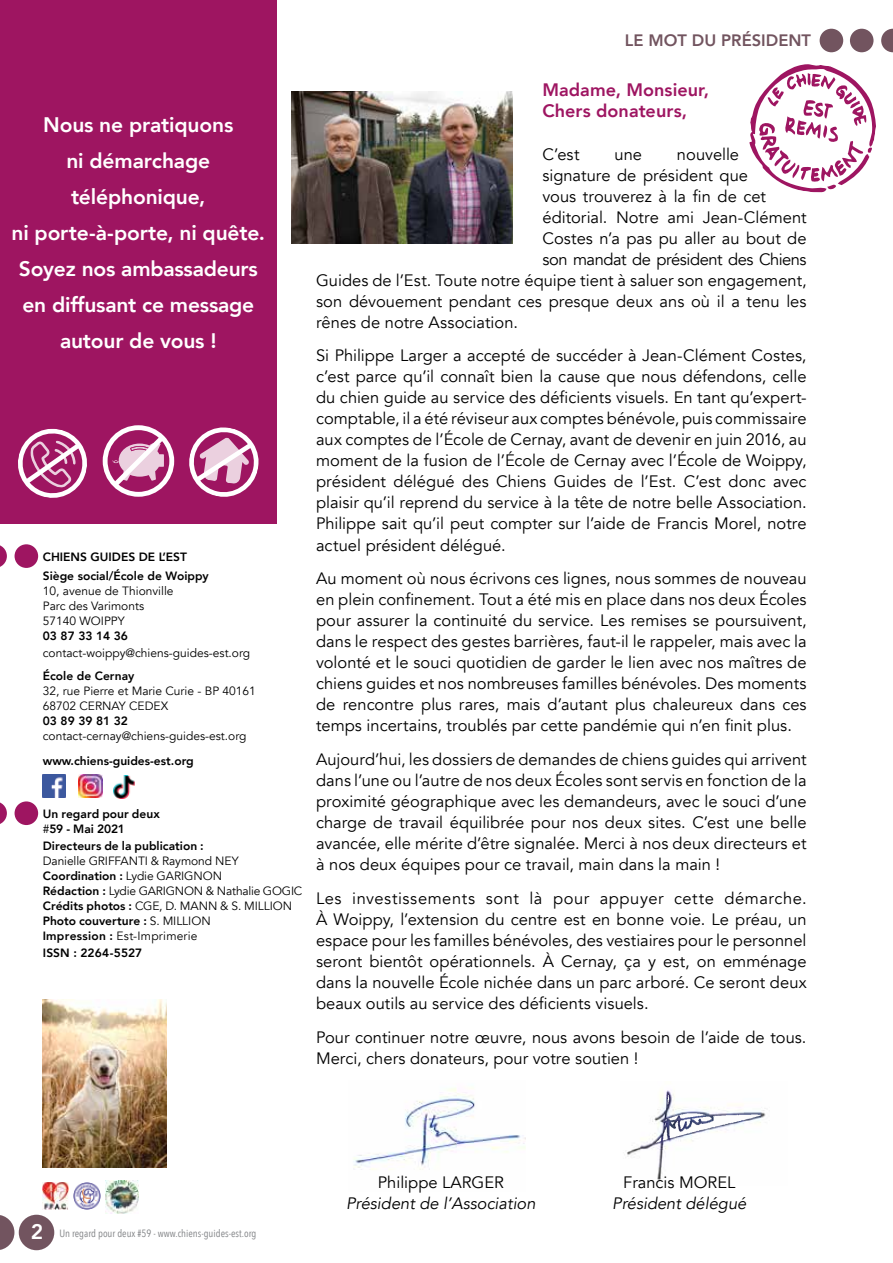
<style>
.page{position:relative;width:893px;height:1263px;background:#fff}
.page>*{position:absolute;margin:0;border:0;box-sizing:border-box;transform-origin:0 0}
.t1{font:800 21px/36px "Avenir";letter-spacing:-.01em;color:#fff;text-align:center}
.t2{font:800 18px/21px "Avenir";letter-spacing:.005em;color:#9e1561}
.t3{font:16.5px/21px "Avenir";color:#000;text-align:justify}
.t4{font:italic 16.5px "Avenir";color:#000}
.t5{font:16.5px "Avenir";letter-spacing:-.025em;color:#000}
.t6{font:800 16.5px "Avenir";color:#72545f}
.t7{font:12px/15px "Avenir";color:#000}
.t8{font:800 12px/19.2px "Avenir";color:#000}
.t9{font:10.5px "Avenir Next Condensed";color:#808285}
.s1{font-weight:400}
.s2{font-weight:800}
.s3{font-family:"Avenir";font-weight:800;font-size:21px;color:#fff}
</style>
<div class="page">
<img style="left:627px;top:1090px;width:139px;height:91px">
<img style="left:656px;top:1095px;width:104px;height:47px">
<img style="left:353px;top:1088px;width:173px;height:82px">
<svg style="left:881px;top:29px;width:12px;height:23px"></svg>
<div style="left:15px;top:801px;width:23px;height:24px;background:#9e1561;border-radius:50%"></div>
<div style="left:15px;top:544px;width:23px;height:24px;background:#9e1561;border-radius:50%"></div>
<div style="left:850px;top:29px;width:23px;height:23px;background:#72545f;border-radius:50%"></div>
<svg style="left:0;top:802px;width:7px;height:22px"></svg>
<svg style="left:0;top:545px;width:7px;height:22px"></svg>
<div style="left:19px;top:1215px;width:35px;height:35px;background:#72545f;border-radius:50%"></div>
<svg style="left:0;top:1215px;width:14px;height:35px"></svg>
<div style="left:820px;top:29px;width:23px;height:23px;background:#72545f;border-radius:50%"></div>
<img style="left:43px;top:774px;width:23px;height:23px">
<img style="left:79px;top:774px;width:23px;height:23px">
<img style="left:106px;top:1180px;width:33px;height:33px">
<img style="left:42px;top:1182px;width:27px;height:27px">
<img style="left:74px;top:1182px;width:26px;height:27px">
<div style="left:0;top:0;width:277px;height:523px;background:#9e1561"></div>
<svg style="left:189px;top:427px;width:70px;height:70px"></svg>
<svg style="left:18px;top:428px;width:69px;height:70px"></svg>
<svg style="left:749px;top:64px;width:127px;height:129px"></svg>
<img style="left:114px;top:775px;width:21px;height:23px">
<img style="left:42px;top:1000px;width:124px;height:168px">
<svg style="left:103px;top:425px;width:71px;height:72px"></svg>
<img style="left:291px;top:91px;width:222px;height:152px">
<p class="t6" style="left:625px;top:27px;width:138px">Le mot dU Président</p>
<p class="t1" style="left:12px;top:107px;width:255px">Nous ne pratiquons<br>ni démarchage téléphonique,<br>ni porte-à-porte, ni quête.<br>Soyez nos ambassadeurs en diffusant ce message autour de vous !</p>
<p class="t8" style="left:43px;top:547px;width:168px">CHIENS GUIDES DE L’EST<br>Siège social/école de Woippy</p>
<p class="t7" style="left:43px;top:584px;width:132px">10, avenue de Thionville<br>Parc des Varimonts<br>57140 WOIPPY</p>
<p class="t8" style="left:43px;top:626px;width:87px">03 87 33 14 36</p>
<p class="t7" style="left:43px;top:645px;width:209px">contact-woippy@chiens-guides-est.org</p>
<p class="t8" style="left:43px;top:666px;width:93px">école de Cernay</p>
<p class="t7" style="left:43px;top:684px;width:215px">32, rue Pierre et Marie Curie - BP 40161<br>68702 CERNAY CEDEX</p>
<p class="t8" style="left:43px;top:711px;width:87px">03 89 39 81 32</p>
<p class="t7" style="left:43px;top:729px;width:205px">contact-cernay@chiens-guides-est.org</p>
<p class="t8" style="left:43px;top:751px;width:152px">www.chiens-guides-est.org</p>
<p class="t8" style="left:43px;top:806px;width:118px;line-height:15px">Un regard pour deux <span class="s1">#</span>59 - Mai 2021</p>
<p class="t8" style="left:43px;top:836px;width:163px">Directeurs de la publication :</p>
<p class="t7" style="left:43px;top:854px;width:261px">Danielle GRIFFANTI &amp; Raymond NEY <span class="s2">Coordination :</span> Lydie GARIGNON<br><span class="s2">Rédaction :</span> Lydie GARIGNON &amp; Nathalie GOGIC <span class="s2">Crédits photos :</span> CGE, D. MANN &amp; S. MILLION <span class="s2">Photo couverture :</span> S. MILLION<br><span class="s2">Impression :</span> Est-Imprimerie</p>
<p class="t8" style="left:43px;top:943px;width:101px">ISSN : 2264-5527</p>
<p class="t2" style="left:542px;top:80px;width:168px">Madame, Monsieur,<br>Chers donateurs,</p>
<p class="t3" style="left:542px;top:144px;width:39px">C’est</p>
<p class="t3" style="left:614px;top:144px;width:29px">une</p>
<p class="t3" style="left:677px;top:144px;width:64px">nouvelle</p>
<p class="t3" style="left:542px;top:165px;width:207px">signature de président que</p>
<p class="t3" style="left:542px;top:186px;width:225px">vous trouverez à la fin de cet</p>
<p class="t3" style="left:542px;top:207px;width:266px">éditorial. Notre ami Jean-Clément</p>
<p class="t3" style="left:542px;top:228px;width:266px">Costes n’a pas pu aller au bout de</p>
<p class="t5" style="left:542px;top:249px;width:266px">son mandat de président des Chiens</p>
<p class="t3" style="left:316px;top:270px;width:492px">Guides de l’Est. Toute notre équipe tient à saluer son engagement,</p>
<p class="t3" style="left:316px;top:291px;width:492px">son dévouement pendant ces presque deux ans où il a tenu les</p>
<p class="t3" style="left:316px;top:312px;width:203px">rênes de notre association.</p>
<p class="t3" style="left:316px;top:346px;width:492px">Si Philippe Larger a accepté de succéder à Jean-Clément Costes, c’est parce qu’il connaît bien la cause que nous défendons, celle du chien guide au service des déficients visuels. En tant qu’expert&shy;comptable, il a été réviseur aux comptes bénévole, puis commissaire aux comptes de l’École de Cernay, avant de devenir en juin 2016, au moment de la fusion de l’École de Cernay avec l’École de Woippy, président délégué des Chiens Guides de l’Est. C’est donc avec plaisir qu’il reprend du service à la tête de notre belle Association.<br>Philippe sait qu’il peut compter sur l’aide de Francis Morel, notre actuel président délégué.</p>
<p class="t3" style="left:316px;top:568px;width:492px">Au moment où nous écrivons ces lignes, nous sommes de nouveau en plein confinement. Tout a été mis en place dans nos deux Écoles pour assurer la continuité du service. Les remises se poursuivent, dans le respect des gestes barrières, faut-il le rappeler, mais avec la volonté et le souci quotidien de garder le lien avec nos maîtres de chiens guides et nos nombreuses familles bénévoles. Des moments de rencontre plus rares, mais d’autant plus chaleureux dans ces temps incertains, troublés par cette pandémie qui n’en finit plus.</p>
<p class="t3" style="left:316px;top:749px;width:492px">Aujourd’hui, les dossiers de demandes de chiens guides qui arrivent dans l’une ou l’autre de nos deux Écoles sont servis en fonction de la proximité géographique avec les demandeurs, avec le souci d’une charge de travail équilibrée pour nos deux sites. C’est une belle avancée, elle mérite d’être signalée. Merci à nos deux directeurs et à nos deux équipes pour ce travail, main dans la main !</p>
<p class="t3" style="left:316px;top:888px;width:492px">Les investissements sont là pour appuyer cette démarche.<br>À Woippy, l’extension du centre est en bonne voie. Le préau, un espace pour les familles bénévoles, des vestiaires pour le personnel seront bientôt opérationnels. À Cernay, ça y est, on emménage dans la nouvelle École nichée dans un parc arboré. Ce seront deux beaux outils au service des déficients visuels.</p>
<p class="t3" style="left:316px;top:1027px;width:492px">Pour continuer notre œuvre, nous avons besoin de l’aide de tous.<br>Merci, chers donateurs, pour votre soutien !</p>
<p class="t9" style="left:31px;top:1224px;width:227px"><span class="s3">2</span> Un regard pour deux #59 - www.chiens-guides-est.org</p>
<p class="t3" style="left:378px;top:1172px;width:128px">Philippe LARGER</p>
<p class="t4" style="left:346px;top:1194px;width:191px">Président de l’Association</p>
<p class="t3" style="left:623px;top:1172px;width:114px">Francis MOREL</p>
<p class="t4" style="left:612px;top:1194px;width:136px">Président délégué</p>
</div>
